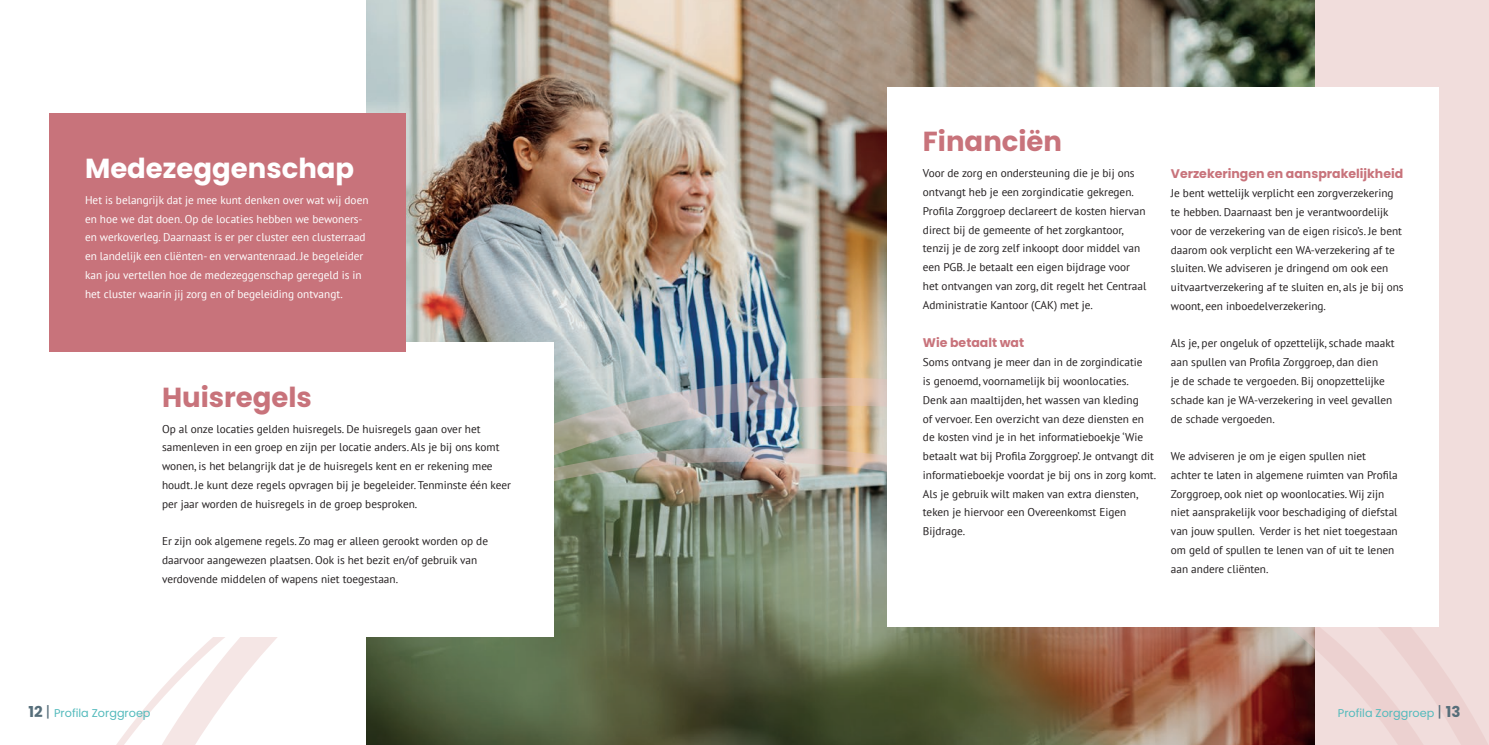
<style>
.page{position:relative;width:1489px;height:745px;background:#fff}
.page>*{position:absolute;margin:0;border:0;box-sizing:border-box;transform-origin:0 0}
.t1{font:700 27.5px "Poppins";color:#c8737b}
.t2{font:700 27.5px "Poppins";color:#fff}
.t3{font:700 12.5px "Poppins";color:#c8737b}
.t4{font:11.25px/18.8px "PT Sans";color:#231f20}
.t5{font:11.25px/18.8px "PT Sans";color:#fff}
.t6{font:11.25px "Poppins";color:#53babc}
.s1{font-weight:700;font-size:15px;color:#566e7a}
.s2{font-size:15px;color:#566e7a}
</style>
<div class="page">
<div style="left:1120px;top:0;width:368px;height:744px;background:#f1dddc"></div>
<img style="left:367px;top:0;width:946px;height:376px">
<img style="left:117px;top:376px;width:1370px;height:368px">
<div style="left:127px;top:342px;width:426px;height:294px;background:#fff"></div>
<div style="left:50px;top:113px;width:356px;height:238px;background:#c8737b"></div>
<div style="left:887px;top:87px;width:552px;height:539px;background:#fff"></div>
<h1 class="t2" style="left:85px;top:152px;width:271px">Medezeggenschap</h1>
<p class="t5" style="left:85px;top:190px;width:285px">Het is belangrijk dat je mee kunt denken over wat wij doen en hoe we dat doen. Op de locaties hebben we bewoners&shy;en werkoverleg. Daarnaast is er per cluster een clusterraad en landelijk een cliënten- en verwantenraad. Je begeleider kan jou vertellen hoe de medezeggenschap geregeld is in het cluster waarin jij zorg en of begeleiding ontvangt.</p>
<h1 class="t1" style="left:162px;top:381px;width:151px">Huisregels</h1>
<p class="t4" style="left:162px;top:418px;width:350px">Op al onze locaties gelden huisregels. De huisregels gaan over het samenleven in een groep en zijn per locatie anders. Als je bij ons komt wonen, is het belangrijk dat je de huisregels kent en er rekening mee houdt. Je kunt deze regels opvragen bij je begeleider. Tenminste één keer per jaar worden de huisregels in de groep besproken.</p>
<p class="t4" style="left:162px;top:531px;width:327px">Er zijn ook algemene regels. Zo mag er alleen gerookt worden op de daarvoor aangewezen plaatsen. Ook is het bezit en/of gebruik van verdovende middelen of wapens niet toegestaan.</p>
<h1 class="t1" style="left:922px;top:126px;width:141px">Financiën</h1>
<p class="t4" style="left:922px;top:163px;width:225px">Voor de zorg en ondersteuning die je bij ons ontvangt heb je een zorgindicatie gekregen.<br>Profila Zorggroep declareert de kosten hiervan direct bij de gemeente of het zorgkantoor, tenzij je de zorg zelf inkoopt door middel van een PGB. Je betaalt een eigen bijdrage voor het ontvangen van zorg, dit regelt het Centraal Administratie Kantoor (CAK) met je.</p>
<p class="t3" style="left:922px;top:335px;width:103px">Wie betaalt wat</p>
<p class="t4" style="left:922px;top:352px;width:235px">Soms ontvang je meer dan in de zorgindicatie<br>is genoemd, voornamelijk bij woonlocaties.<br>Denk aan maaltijden, het wassen van kleding<br>of vervoer. Een overzicht van deze diensten en de kosten vind je in het informatieboekje ‘Wie betaalt wat bij Profila Zorggroep’. Je ontvangt dit informatieboekje voordat je bij ons in zorg komt.<br>Als je gebruik wilt maken van extra diensten, teken je hiervoor een Overeenkomst Eigen Bijdrage.</p>
<p class="t3" style="left:1170px;top:167px;width:234px">Verzekeringen en aansprakelijkheid</p>
<p class="t4" style="left:1170px;top:183px;width:234px">Je bent wettelijk verplicht een zorgverzekering te hebben. Daarnaast ben je verantwoordelijk voor de verzekering van de eigen risico’s. Je bent daarom ook verplicht een WA-verzekering af te sluiten. We adviseren je dringend om ook een uitvaartverzekering af te sluiten en, als je bij ons woont, een inboedelverzekering.</p>
<p class="t4" style="left:1170px;top:333px;width:225px">Als je, per ongeluk of opzettelijk, schade maakt aan spullen van Profila Zorggroep, dan dien<br>je de schade te vergoeden. Bij onopzettelijke schade kan je WA-verzekering in veel gevallen de schade vergoeden.</p>
<p class="t4" style="left:1170px;top:446px;width:228px">We adviseren je om je eigen spullen niet achter te laten in algemene ruimten van Profila Zorggroep, ook niet op woonlocaties. Wij zijn niet aansprakelijk voor beschadiging of diefstal van jouw spullen. Verder is het niet toegestaan om geld of spullen te lenen van of uit te lenen aan andere cliënten.</p>
<p class="t6" style="left:28px;top:706px;width:124px"><span class="s1">12</span> <span class="s2">|</span> Profila Zorggroep</p>
<p class="t6" style="left:1337px;top:706px;width:124px">Profila Zorggroep <span class="s2">|</span> <span class="s1">13</span></p>
</div>
